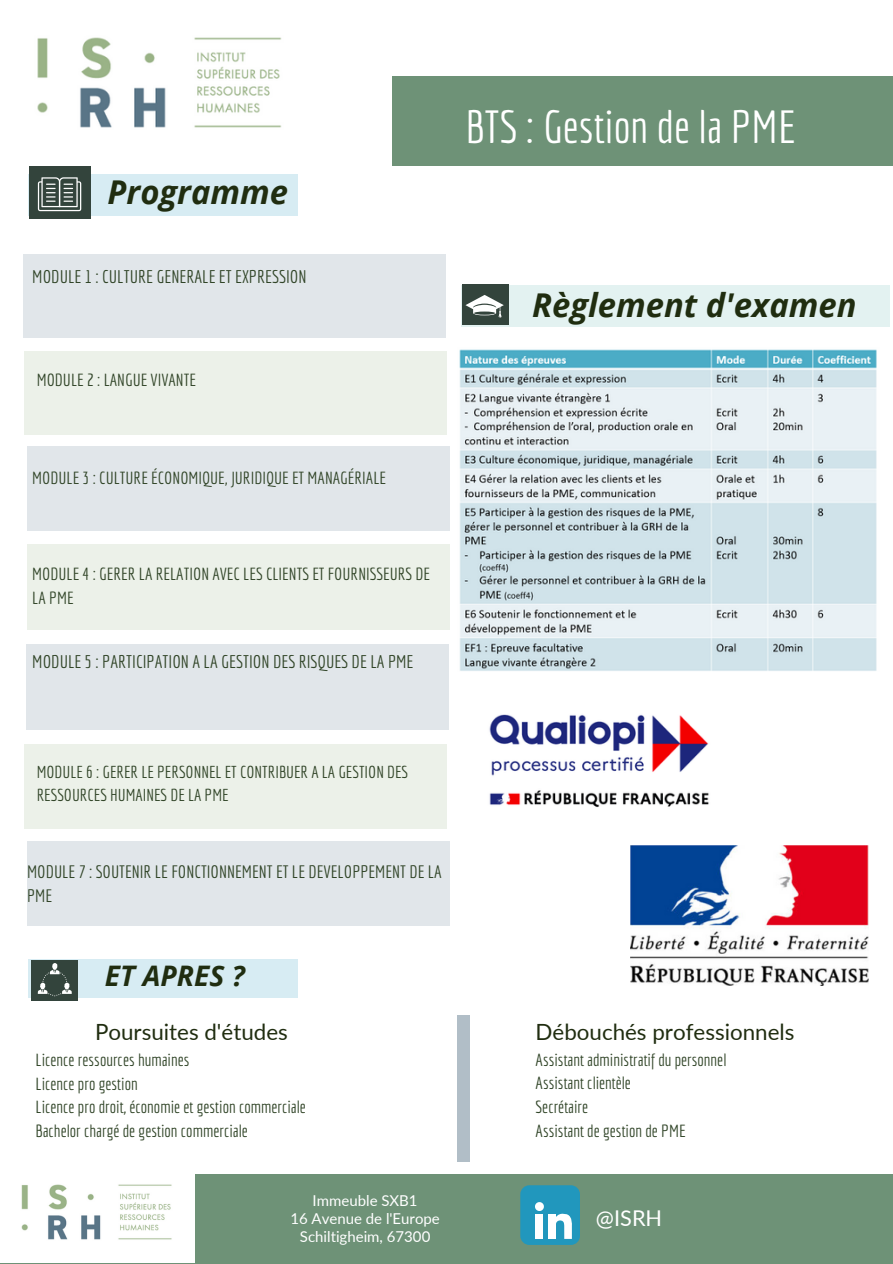
<style>
.page{position:relative;width:893px;height:1264px;background:#fff}
.page>*{position:absolute;margin:0;border:0;box-sizing:border-box;transform-origin:0 0}
.t1{font:45.3px "Economica";color:#fff}
.t2{font:italic 700 32.85px "Open Sans";color:#202d10}
.t3{font:italic 700 28.35px "Open Sans";color:#202d10}
.t4{font:22.35px "Lato";color:#202d10}
.t5{font:21.75px "Lato";color:#fff}
.t6{font:17.85px "Economica";color:#314528}
.t7{font:17.55px/24.6px "Economica";color:#314528}
.t8{font:17.1px/23.4px "Economica";color:#314528}
.t9{font:16.8px/23.1px "Economica";color:#314528}
.t10{font:15px "Lato";color:#fff}
</style>
<div class="page">
<img style="left:459px;top:349px;width:418px;height:322px">
<div style="left:23px;top:254px;width:422px;height:83px;background:#e1e6ea"></div>
<div style="left:27px;top:446px;width:422px;height:84px;background:#e1e6ea"></div>
<div style="left:24px;top:351px;width:422px;height:83px;background:#ecf1e9"></div>
<div style="left:24px;top:744px;width:422px;height:84px;background:#ecf1e9"></div>
<div style="left:27px;top:841px;width:422px;height:85px;background:#e1e6ea"></div>
<div style="left:27px;top:544px;width:422px;height:85px;background:#ecf1e9"></div>
<div style="left:27px;top:644px;width:421px;height:86px;background:#e1e6ea"></div>
<div style="left:457px;top:1014px;width:12px;height:147px;background:#b1bec7"></div>
<div style="left:393px;top:77px;width:499px;height:89px;background:#6e9277"></div>
<div style="left:0;top:1174px;width:892px;height:89px;background:#6e9277"></div>
<div style="left:29px;top:958px;width:269px;height:39px;background:#d7ecf3"></div>
<div style="left:31px;top:960px;width:47px;height:40px;background:#33443c"></div>
<svg style="left:38px;top:963px;width:34px;height:33px"></svg>
<div style="left:461px;top:285px;width:429px;height:42px;background:#e3f2f1"></div>
<div style="left:461px;top:284px;width:47px;height:40px;background:#33443c"></div>
<svg style="left:465px;top:295px;width:38px;height:22px"></svg>
<div style="left:29px;top:174px;width:269px;height:42px;background:#d7ecf3"></div>
<div style="left:29px;top:166px;width:61px;height:53px;background:#33443c"></div>
<svg style="left:37px;top:177px;width:44px;height:35px"></svg>
<img style="left:37px;top:37px;width:245px;height:91px">
<div style="left:520px;top:1185px;width:60px;height:59px;background:#2197bd;border-radius:9px"></div>
<svg style="left:535px;top:1202px;width:9px;height:8px"></svg>
<div style="left:535px;top:1214px;width:8px;height:24px;background:#fff"></div>
<div style="left:548px;top:1214px;width:7px;height:24px;background:#fff"></div>
<svg style="left:555px;top:1213px;width:17px;height:25px"></svg>
<img style="left:0;top:1174px;width:194px;height:88px">
<img style="left:489px;top:714px;width:220px;height:94px">
<img style="left:630px;top:845px;width:237px;height:140px">
<p class="t2" style="left:107px;top:169px;width:182px">Programme</p>
<h6 class="t6" style="left:32px;top:266px;width:276px">MODULE 1 : CULTURE GENERALE ET EXPRESSION</h6>
<p class="t8" style="left:37px;top:367px;width:161px">MODULE 2 : LANGUE VIVANTE</p>
<h2 class="t8" style="left:32px;top:465px;width:355px">MODULE 3 : CULTURE ÉCONOMIQUE, JURIDIQUE ET MANAGÉRIALE</h2>
<h6 class="t8" style="left:32px;top:562px;width:399px">MODULE 4 : GERER LA RELATION AVEC LES CLIENTS ET FOURNISSEURS DE<br>LA PME</h6>
<h6 class="t6" style="left:32px;top:650px;width:383px">MODULE 5 : PARTICIPATION A LA GESTION DES RISQUES DE LA PME</h6>
<p class="t1" style="left:465px;top:100px;width:331px">BTS : Gestion de la PME</p>
<p class="t2" style="left:532px;top:282px;width:326px">Règlement d'examen</p>
<h6 class="t9" style="left:37px;top:760px;width:373px">MODULE 6 : GERER LE PERSONNEL ET CONTRIBUER A LA GESTION DES<br>RESSOURCES HUMAINES DE LA PME</h6>
<p class="t7" style="left:27px;top:858px;width:416px">MODULE 7 : SOUTENIR LE FONCTIONNEMENT ET LE DEVELOPPEMENT DE LA<br>PME</p>
<p class="t3" style="left:105px;top:956px;width:141px">ET APRES ?</p>
<p class="t4" style="left:95px;top:1017px;width:194px">Poursuites d'études</p>
<p class="t4" style="left:535px;top:1017px;width:260px">Débouchés professionnels</p>
<h6 class="t8" style="left:35px;top:1048px;width:155px">Licence ressources humaines</h6>
<p class="t8" style="left:35px;top:1071px;width:104px">Licence pro gestion</p>
<h6 class="t8" style="left:35px;top:1095px;width:272px">Licence pro droit, économie et gestion commerciale</h6>
<h6 class="t8" style="left:35px;top:1118px;width:214px">Bachelor chargé de gestion commerciale</h6>
<p class="t10" style="left:312px;top:1191px;width:106px">Immeuble SXB1</p>
<h5 class="t10" style="left:290px;top:1208px;width:151px">16 Avenue de l'Europe</h5>
<p class="t10" style="left:300px;top:1226px;width:132px">Schiltigheim, 67300</p>
<h3 class="t8" style="left:535px;top:1047px;width:192px">Assistant administratif du personnel</h3>
<p class="t8" style="left:535px;top:1071px;width:97px">Assistant clientèle</p>
<p class="t8" style="left:535px;top:1094px;width:54px">Secrétaire</p>
<h5 class="t8" style="left:535px;top:1118px;width:151px">Assistant de gestion de PME</h5>
<p class="t5" style="left:596px;top:1204px;width:68px">@ISRH</p>
</div>
